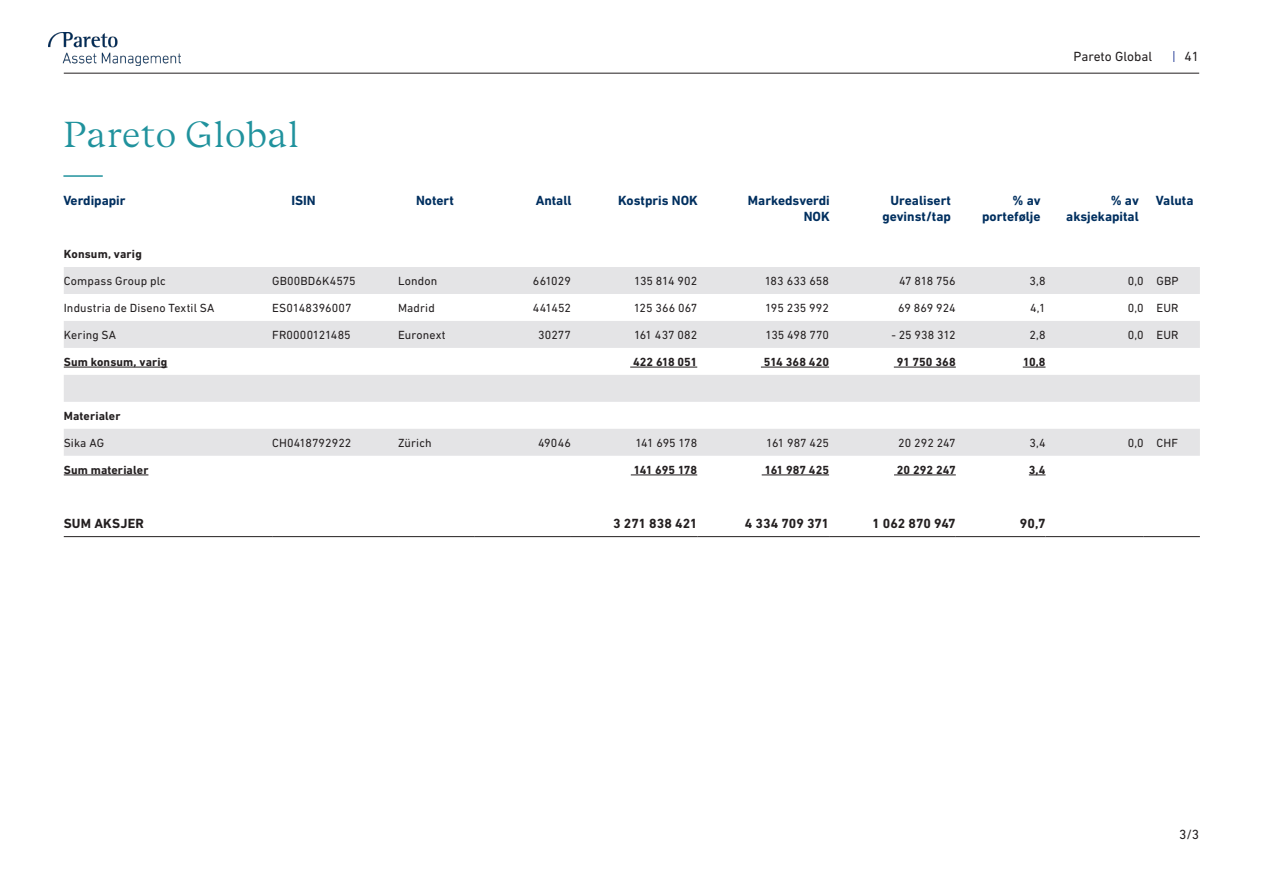
<style>
.page{position:relative;width:1263px;height:893px;background:#fff}
.page>*{position:absolute;margin:0;border:0;box-sizing:border-box;transform-origin:0 0}
.Tittel{font:300 36px "Beirut Display";color:#20929d}
.Verdipapirportefølje{font:700 13.5px "DIN Next LT Pro";color:#002f5f}
.Brødtekst{font:700 13.5px "DIN Next LT Pro";letter-spacing:.005em;color:#231f20}
.Noter{font:13.5px "DIN Next LT Pro";color:#231f20}
.Brødtekst-2{font:12px "DIN Next LT Pro";letter-spacing:.01em;color:#231f20}
.Brødtekst-3{font:700 12px "DIN Next LT Pro";letter-spacing:.01em;color:#231f20}
.Brødtekst-4{font:700 12px "DIN Next LT Pro";letter-spacing:-.015em;color:#231f20}
.Brødtekst-5{font:700 12px "DIN Next LT Pro";letter-spacing:-.03em;color:#231f20}
</style>
<div class="page">
<hr style="left:64px;top:73px;width:1135px;height:1px;background:#231f20">
<img style="left:49px;top:33px;width:131px;height:32px">
<hr style="left:63px;top:175px;width:40px;height:2px;background:#20929d">
<svg style="left:64px;top:267px;width:1136px;height:189px;fill:#e4e4e6"></svg>
<hr style="left:64px;top:536px;width:208px;height:1px;background:#231f20">
<hr style="left:272px;top:536px;width:126px;height:1px;background:#231f20">
<hr style="left:398px;top:536px;width:77px;height:1px;background:#231f20">
<hr style="left:475px;top:536px;width:96px;height:1px;background:#231f20">
<hr style="left:571px;top:536px;width:126px;height:1px;background:#231f20">
<hr style="left:697px;top:536px;width:132px;height:1px;background:#231f20">
<hr style="left:829px;top:536px;width:127px;height:1px;background:#231f20">
<hr style="left:956px;top:536px;width:89px;height:1px;background:#231f20">
<hr style="left:1045px;top:536px;width:99px;height:1px;background:#231f20">
<hr style="left:1144px;top:536px;width:56px;height:1px;background:#231f20">
<hr style="left:64px;top:367px;width:103px;height:1px;background:#231f20">
<hr style="left:630px;top:367px;width:67px;height:1px;background:#231f20">
<hr style="left:761px;top:367px;width:68px;height:1px;background:#231f20">
<hr style="left:894px;top:367px;width:62px;height:1px;background:#231f20">
<svg style="left:1023px;top:367px;width:22px;height:1px"></svg>
<hr style="left:64px;top:475px;width:84px;height:1px;background:#231f20">
<hr style="left:631px;top:475px;width:66px;height:1px;background:#231f20">
<hr style="left:762px;top:475px;width:67px;height:1px;background:#231f20">
<hr style="left:894px;top:475px;width:62px;height:1px;background:#231f20">
<svg style="left:1029px;top:475px;width:16px;height:1px"></svg>
<p class="Tittel" style="left:63px;top:107px;width:238px">Pareto Global</p>
<p class="Verdipapirportefølje" style="left:63px;top:192px;width:64px">Verdipapir</p>
<p class="Verdipapirportefølje" style="left:291px;top:192px;width:26px">ISIN</p>
<p class="Verdipapirportefølje" style="left:416px;top:192px;width:39px">Notert</p>
<p class="Verdipapirportefølje" style="left:536px;top:192px;width:37px">Antall</p>
<p class="Verdipapirportefølje" style="left:618px;top:192px;width:81px">Kostpris NOK</p>
<p class="Verdipapirportefølje" style="left:748px;top:192px;width:83px">Markedsverdi</p>
<p class="Verdipapirportefølje" style="left:804px;top:208px;width:28px">NOK</p>
<p class="Noter" style="left:1074px;top:49px;width:80px">Pareto Global</p>
<p class="Noter" style="left:1184px;top:49px;width:16px">41</p>
<p class="Verdipapirportefølje" style="left:891px;top:192px;width:62px">Urealisert</p>
<p class="Verdipapirportefølje" style="left:882px;top:208px;width:70px">gevinst/tap</p>
<p class="Verdipapirportefølje" style="left:1012px;top:192px;width:30px">% av</p>
<p class="Verdipapirportefølje" style="left:982px;top:208px;width:60px">portefølje</p>
<p class="Verdipapirportefølje" style="left:1111px;top:192px;width:30px">% av</p>
<p class="Verdipapirportefølje" style="left:1066px;top:208px;width:74px">aksjekapital</p>
<p class="Verdipapirportefølje" style="left:1156px;top:192px;width:39px">Valuta</p>
<p class="Brødtekst-3" style="left:64px;top:247px;width:80px">Konsum, varig</p>
<p class="Brødtekst-2" style="left:64px;top:274px;width:104px">Compass Group plc</p>
<p class="Brødtekst-2" style="left:272px;top:274px;width:85px">GB00BD6K4575</p>
<p class="Brødtekst-2" style="left:398px;top:274px;width:41px">London</p>
<p class="Brødtekst-2" style="left:533px;top:274px;width:39px">661029</p>
<p class="Brødtekst-2" style="left:634px;top:274px;width:65px">135 814 902</p>
<p class="Brødtekst-2" style="left:765px;top:274px;width:66px">183 633 658</p>
<p class="Brødtekst-2" style="left:899px;top:274px;width:58px">47 818 756</p>
<p class="Brødtekst-2" style="left:1029px;top:274px;width:17px">3,8</p>
<p class="Brødtekst-2" style="left:1128px;top:274px;width:17px">0,0</p>
<p class="Brødtekst-2" style="left:1156px;top:274px;width:24px">GBP</p>
<p class="Brødtekst-2" style="left:64px;top:301px;width:152px">Industria de Diseno Textil SA</p>
<p class="Brødtekst-2" style="left:272px;top:301px;width:81px">ES0148396007</p>
<p class="Brødtekst-2" style="left:398px;top:301px;width:38px">Madrid</p>
<p class="Brødtekst-2" style="left:533px;top:301px;width:40px">441452</p>
<p class="Brødtekst-2" style="left:634px;top:301px;width:65px">125 366 067</p>
<p class="Brødtekst-2" style="left:765px;top:301px;width:65px">195 235 992</p>
<p class="Brødtekst-2" style="left:898px;top:301px;width:59px">69 869 924</p>
<p class="Brødtekst-2" style="left:1030px;top:301px;width:17px">4,1</p>
<p class="Brødtekst-2" style="left:1128px;top:301px;width:17px">0,0</p>
<p class="Brødtekst-2" style="left:1156px;top:301px;width:24px">EUR</p>
<p class="Brødtekst-2" style="left:64px;top:328px;width:54px">Kering SA</p>
<p class="Brødtekst-2" style="left:272px;top:328px;width:80px">FR0000121485</p>
<p class="Brødtekst-2" style="left:398px;top:328px;width:49px">Euronext</p>
<p class="Brødtekst-2" style="left:538px;top:328px;width:34px">30277</p>
<p class="Brødtekst-2" style="left:634px;top:328px;width:65px">161 437 082</p>
<p class="Brødtekst-2" style="left:765px;top:328px;width:65px">135 498 770</p>
<p class="Brødtekst-2" style="left:891px;top:328px;width:66px">- 25 938 312</p>
<p class="Brødtekst-2" style="left:1029px;top:328px;width:18px">2,8</p>
<p class="Brødtekst-2" style="left:1128px;top:328px;width:17px">0,0</p>
<p class="Brødtekst-2" style="left:1156px;top:328px;width:24px">EUR</p>
<p class="Brødtekst-3" style="left:64px;top:355px;width:105px">Sum konsum, varig</p>
<p class="Brødtekst-4" style="left:633px;top:355px;width:66px">422 618 051</p>
<p class="Brødtekst-3" style="left:764px;top:355px;width:67px">514 368 420</p>
<p class="Brødtekst-3" style="left:897px;top:355px;width:61px">91 750 368</p>
<p class="Brødtekst-3" style="left:1023px;top:355px;width:24px">10,8</p>
<p class="Brødtekst-3" style="left:64px;top:409px;width:58px">Materialer</p>
<p class="Brødtekst-2" style="left:64px;top:436px;width:42px">Sika AG</p>
<p class="Brødtekst-2" style="left:272px;top:436px;width:81px">CH0418792922</p>
<p class="Brødtekst-2" style="left:398px;top:436px;width:35px">Zürich</p>
<p class="Brødtekst-2" style="left:538px;top:436px;width:34px">49046</p>
<p class="Brødtekst-2" style="left:635px;top:436px;width:63px">141 695 178</p>
<p class="Brødtekst-2" style="left:766px;top:436px;width:64px">161 987 425</p>
<p class="Brødtekst-2" style="left:898px;top:436px;width:59px">20 292 247</p>
<p class="Brødtekst-2" style="left:1029px;top:436px;width:18px">3,4</p>
<p class="Brødtekst-2" style="left:1128px;top:436px;width:17px">0,0</p>
<p class="Brødtekst-2" style="left:1156px;top:436px;width:23px">CHF</p>
<p class="Brødtekst-3" style="left:64px;top:463px;width:86px">Sum materialer</p>
<p class="Brødtekst-5" style="left:634px;top:463px;width:65px">141 695 178</p>
<p class="Brødtekst-3" style="left:764px;top:463px;width:66px">161 987 425</p>
<p class="Brødtekst-3" style="left:897px;top:463px;width:60px">20 292 247</p>
<p class="Brødtekst-3" style="left:1029px;top:463px;width:18px">3,4</p>
<p class="Brødtekst" style="left:64px;top:516px;width:82px">SUM AKSJER</p>
<p class="Brødtekst" style="left:613px;top:516px;width:86px">3 271 838 421</p>
<p class="Brødtekst" style="left:745px;top:516px;width:86px">4 334 709 371</p>
<p class="Brødtekst" style="left:872px;top:516px;width:85px">1 062 870 947</p>
<p class="Brødtekst" style="left:1020px;top:516px;width:27px">90,7</p>
<p class="Noter" style="left:1179px;top:827px;width:21px">3/3</p>
</div>
